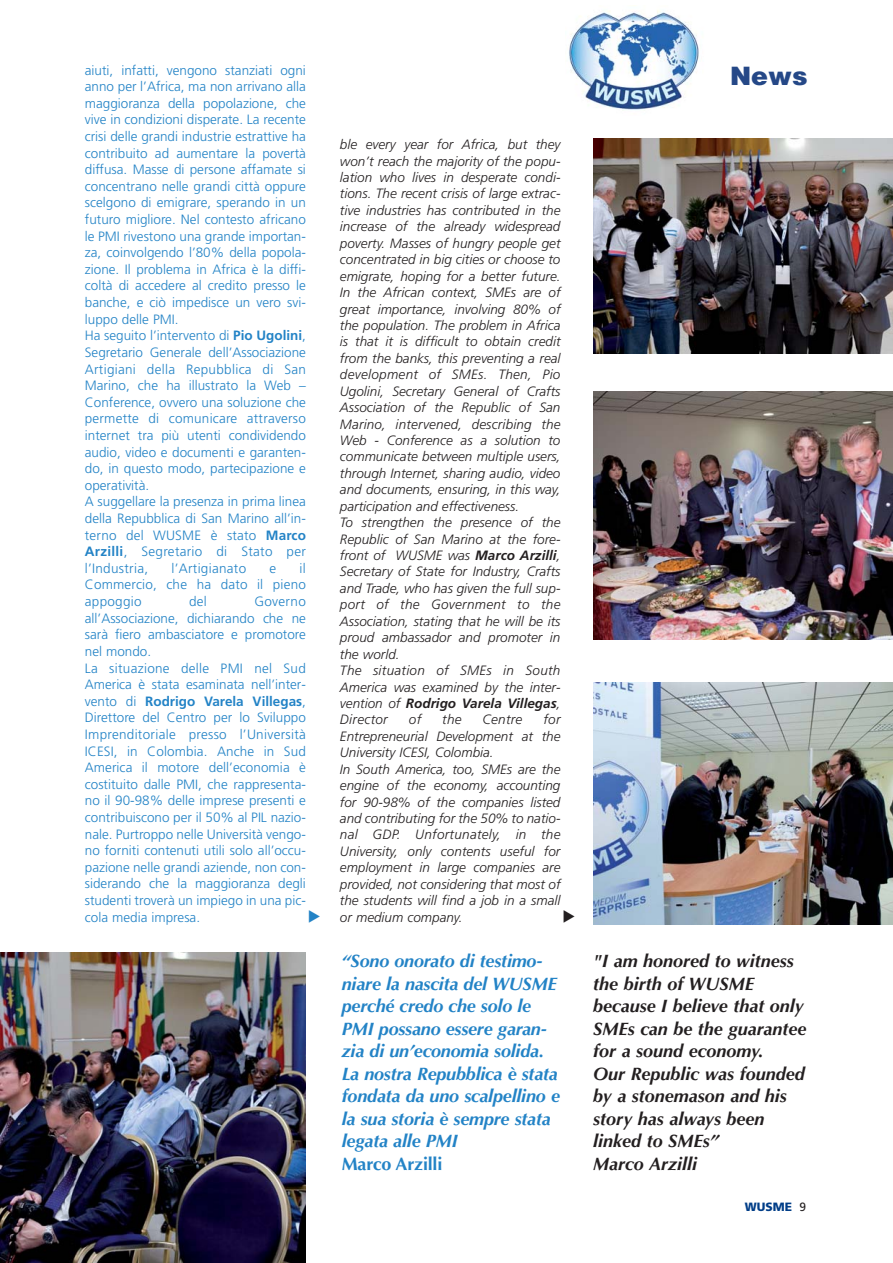
<style>
.page{position:relative;width:893px;height:1263px;background:#fff}
.page>*{position:absolute;margin:0;border:0;box-sizing:border-box;transform-origin:0 0}
.t1{font:900 25.35px "Helvetica";color:#254887}
.t2{font:italic 700 18px/22.5px "Optima";letter-spacing:-.01em;color:#2383c6}
.t3{font:italic 700 18px/22.5px "Optima";color:#231f20}
.t4{font:700 18px "Optima";letter-spacing:-.01em;color:#2383c6}
.t5{font:300 13.5px/16.6px "Frutiger";color:#2383c6}
.t6{font:italic 300 13.5px/16.5px "Frutiger";color:#231f20}
.t7{font:300 13.5px "Frutiger";letter-spacing:.02em;color:#2383c6}
.t8{font:900 12px "Frutiger";color:#023e88}
.s1{font-weight:700}
.s2{font-weight:400;color:#231f20}
</style>
<div class="page">
<img style="left:568px;top:10px;width:131px;height:100px">
<img style="left:593px;top:139px;width:300px;height:214px">
<img style="left:593px;top:391px;width:300px;height:249px">
<img style="left:593px;top:682px;width:300px;height:242px">
<img style="left:1px;top:952px;width:305px;height:311px">
<p class="t5" style="left:85px;top:63px;width:223px">aiuti, infatti, vengono stanziati ogni anno per l’Africa, ma non arrivano alla maggioranza della popolazione, che vive in condizioni disperate. La recente crisi delle grandi industrie estrattive ha contribuito ad aumentare la povertà diffusa. Masse di persone affamate si concentrano nelle grandi città oppure scelgono di emigrare, sperando in un futuro migliore. Nel contesto africano le PMI rivestono una grande importan&shy;za, coinvolgendo l’80% della popola&shy;zione. Il problema in Africa è la diffi&shy;coltà di accedere al credito presso le banche, e ciò impedisce un vero svi&shy;luppo delle PMI.<br>Ha seguito l’intervento di <span class="s1">Pio Ugolini</span>, Segretario Generale dell’Associazione Artigiani della Repubblica di San Marino, che ha illustrato la Web – Conference, ovvero una soluzione che permette di comunicare attraverso internet tra più utenti condividendo audio, video e documenti e garanten&shy;do, in questo modo, partecipazione e operatività.<br>A suggellare la presenza in prima linea della Repubblica di San Marino all’in&shy;terno del WUSME è stato <span class="s1">Marco Arzilli</span>, Segretario di Stato per l’Industria,</p>
<p class="t5" style="left:85px;top:561px;width:223px;text-align:justify;text-indent:215px">il Commercio, che ha dato il pieno appoggio</p>
<p class="t7" style="left:171px;top:563px;width:76px">l’Artigianato</p>
<p class="t5" style="left:270px;top:561px;width:8px">e</p>
<p class="t5" style="left:189px;top:594px;width:19px">del</p>
<p class="t5" style="left:85px;top:594px;width:223px;text-indent:170px">Governo all’Associazione, dichiarando che ne sarà fiero ambasciatore e promotore nel mondo.<br>La situazione delle PMI nel Sud America è stata esaminata nell’inter&shy;vento di <span class="s1">Rodrigo Varela Villegas</span>, Direttore del Centro per lo Sviluppo Imprenditoriale presso l’Università ICESI, in Colombia. Anche in Sud America il motore dell’economia è costituito dalle PMI, che rappresenta&shy;no il 90-98% delle imprese presenti e contribuiscono per il 50% al PIL nazio&shy;nale. Purtroppo nelle Università vengo&shy;no forniti contenuti utili solo all’occu&shy;pazione nelle grandi aziende, non con&shy;siderando che la maggioranza degli studenti troverà un impiego in una pic&shy;cola media impresa.</p>
<p class="t6" style="left:340px;top:137px;width:222px">ble every year for Africa, but they won’t reach the majority of the popu&shy;lation who lives in desperate condi&shy;tions. The recent crisis of large extrac&shy;tive industries has contributed in the increase of the already widespread poverty. Masses of hungry people get concentrated in big cities or choose to emigrate, hoping for a better future.<br>In the African context, SMEs are of great importance, involving 80% of the population. The problem in Africa is that it is difficult to obtain credit from the banks, this preventing a real development of SMEs. Then, Pio Ugolini, Secretary General of Crafts Association of the Republic of San Marino, intervened, describing the Web - Conference as a solution to communicate between multiple users, through Internet, sharing audio, video and documents, ensuring, in this way, participation and effectiveness.<br>To strengthen the presence of the Republic of San Marino at the fore&shy;front of WUSME was <span class="s1">Marco Arzilli</span>, Secretary of State for Industry, Crafts and Trade, who has given the full sup&shy;port of the Government to the Association, stating that he will be its proud ambassador and promoter in the world.<br>The situation of SMEs in South America was examined by the inter&shy;vention of <span class="s1">Rodrigo Varela Villegas</span>, Director</p>
<p class="t6" style="left:340px;top:712px;width:222px;text-indent:203px">for<br>Entrepreneurial Development at the<br>University ICESI, Colombia.<br>In South America, too, SMEs are the engine of the economy, accounting for 90-98% of the companies listed and contributing for the 50% to natio&shy;nal GDP. Unfortunately, in the<br>University, only contents useful for employment in large companies are provided, not considering that most of the students will find a job in a small or medium company.</p>
<p class="t6" style="left:409px;top:712px;width:14px">of</p>
<p class="t6" style="left:442px;top:712px;width:21px">the</p>
<p class="t6" style="left:483px;top:712px;width:41px">Centre</p>
<h2 class="t2" style="left:342px;top:952px;width:220px">“Sono onorato di testimo&shy;niare la nascita del WUSME perché credo che solo le<br>PMI possano essere garan&shy;zia di un’economia solida.<br>La nostra Repubblica è stata fondata da uno scalpellino e la sua storia è sempre stata legata alle PMI</h2>
<h2 class="t4" style="left:342px;top:1156px;width:102px">Marco Arzilli</h2>
<h1 class="t1" style="left:730px;top:67px;width:79px">News</h1>
<h2 class="t3" style="left:593px;top:952px;width:215px">"I am honored to witness the birth of WUSME because I believe that only<br>SMEs can be the guarantee for a sound economy.<br>Our Republic was founded by a stonemason and his story has always been linked to SMEs”<br>Marco Arzilli</h2>
<p class="t8" style="left:745px;top:1202px;width:63px">WUSME <span class="s2">9</span></p>
</div>
